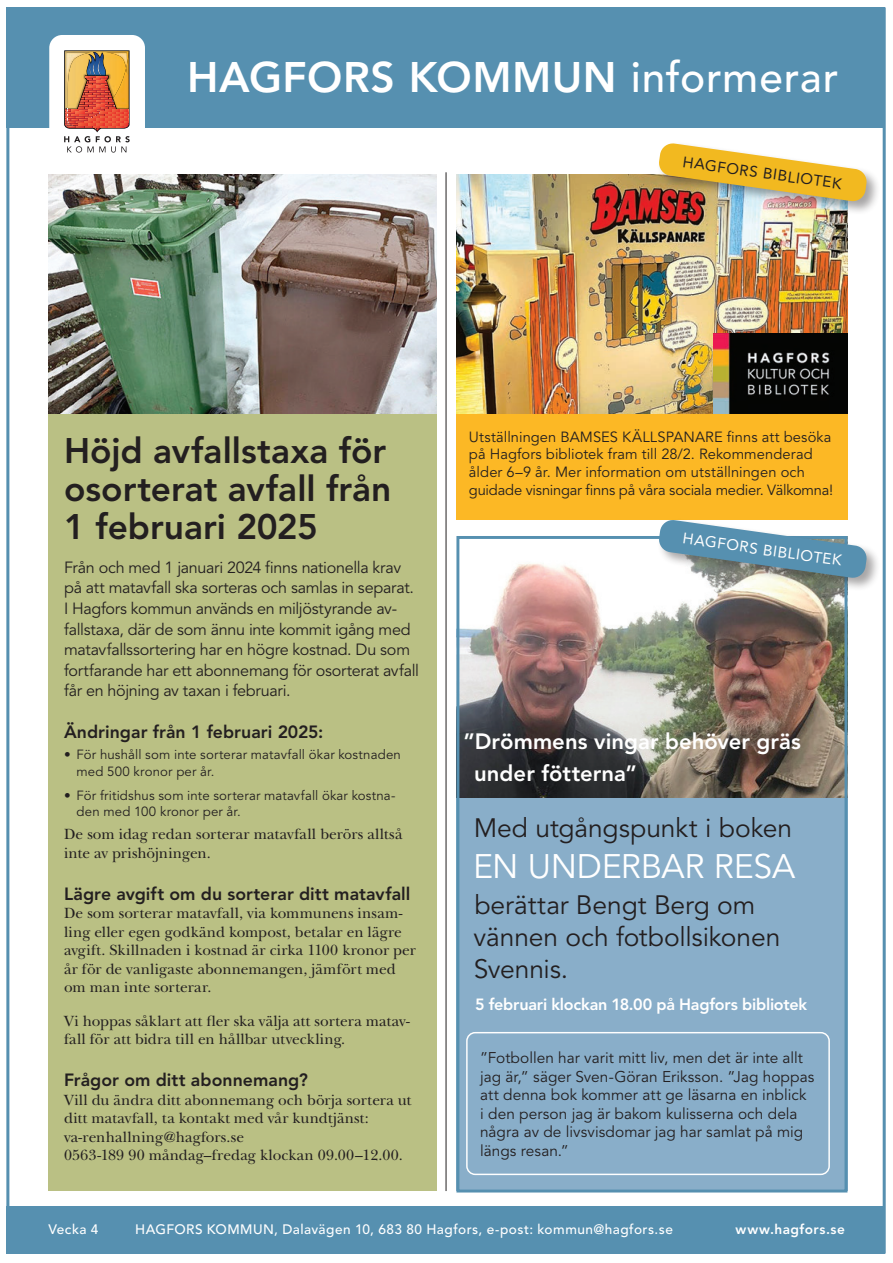
<style>
.page{position:relative;width:893px;height:1263px;background:#fff}
.page>*{position:absolute;margin:0;border:0;box-sizing:border-box;transform-origin:0 0}
.t1{font:800 42.45px "Avenir LT Std";letter-spacing:.01em;color:#fff}
.t2{font:800 35.25px/38.2px "Avenir LT Std";color:#231f20}
.t3{font:33.75px "Avenir LT Std";letter-spacing:-.01em;color:#fff}
.t4{font:26.4px/32px "Avenir LT Std";letter-spacing:-.005em;color:#231f20}
.t5{font:800 22.05px/31.8px "Avenir LT Std";letter-spacing:.005em;color:#fff}
.t6{font:800 17.7px "Avenir LT Std";letter-spacing:.005em;color:#231f20}
.t7{font:16.2px/20.5px "Avenir LT Std";letter-spacing:-.02em;color:#231f20}
.t8{font:800 16.2px "Avenir LT Std";letter-spacing:-.015em;color:#fff}
.t9{font:15.45px/18.5px "New Baskerville Std";letter-spacing:.01em;color:#231f20}
.t10{font:15.45px/18.5px "Avenir LT Std";letter-spacing:.005em;color:#231f20}
.t11{font:15.15px "Avenir LT Std";color:#231f20}
.t12{font:15.15px "Avenir LT Std";color:#fff}
.t13{font:14.7px/17.7px "Avenir LT Std";color:#231f20}
.t14{font:500 13.65px "Avenir LT Std";letter-spacing:.035em;color:#fff}
.t15{font:800 13.65px "Avenir LT Std";letter-spacing:.035em;color:#fff}
.t16{font:13.2px/17px "Avenir LT Std";letter-spacing:.01em;color:#231f20}
.s1{font-weight:500}
</style>
<div class="page">
<div style="left:6px;top:1206px;width:879px;height:47px;background:#5690b0"></div>
<div style="left:6px;top:7px;width:879px;height:121px;background:#5690b0"></div>
<img style="left:49px;top:35px;width:96px;height:118px">
<div style="left:48px;top:174px;width:389px;height:1017px;background:#bac084"></div>
<img style="left:48px;top:174px;width:389px;height:240px">
<div style="left:456px;top:405px;width:391px;height:115px;background:#fcb825"></div>
<div style="left:456px;top:774px;width:391px;height:417px;background:#89aec9"></div>
<img style="left:460px;top:563px;width:383px;height:234px">
<div style="left:466px;top:1032px;width:364px;height:143px;border:1px solid #fff;border-radius:8px"></div>
<img style="left:456px;top:174px;width:391px;height:240px">
<img style="left:713px;top:333px;width:134px;height:81px">
<div style="left:657px;top:141px;width:224px;height:74px;background:#231f20;opacity:.4"></div>
<img style="left:658px;top:143px;width:209px;height:59px">
<hr style="left:446px;top:172px;width:1px;height:1019px;background:#231f20">
<div style="left:456px;top:536px;width:391px;height:656px;border:3px solid #5690b0"></div>
<div style="left:657px;top:518px;width:224px;height:74px;background:#231f20;opacity:.4"></div>
<svg style="left:658px;top:519px;width:209px;height:60px"></svg>
<h1 class="t1" style="left:187px;top:52px;width:653px">HAGFORS KOMMUN <span class="s1">informerar</span></h1>
<p class="t11" style="left:684px;top:153px;width:162px;rotate:8deg">HAGFORS BIBLIOTEK</p>
<h2 class="t2" style="left:64px;top:432px;width:329px">Höjd avfallstaxa för osorterat avfall från<br>1 februari 2025</h2>
<p class="t7" style="left:64px;top:557px;width:356px">Från och med 1 januari 2024 finns nationella krav på att matavfall ska sorteras och samlas in separat.<br>I Hagfors kommun används en miljöstyrande av&shy;fallstaxa, där de som ännu inte kommit igång med matavfallssortering har en högre kostnad. Du som fortfarande har ett abonnemang för osorterat avfall får en höjning av taxan i februari.</p>
<p class="t6" style="left:64px;top:722px;width:261px">Ändringar från 1 februari 2025:</p>
<p class="t16" style="left:77px;top:747px;width:326px;text-indent:-13px">• För hushåll som inte sorterar matavfall ökar kostnaden med 500 kronor per år.</p>
<p class="t16" style="left:77px;top:787px;width:320px;text-indent:-13px">• För fritidshus som inte sorterar matavfall ökar kostna&shy;den med 100 kronor per år.</p>
<p class="t9" style="left:64px;top:825px;width:340px">De som idag redan sorterar matavfall berörs alltså inte av prishöjningen.</p>
<p class="t6" style="left:64px;top:883px;width:348px">Lägre avgift om du sorterar ditt matavfall</p>
<p class="t9" style="left:64px;top:904px;width:353px">De som sorterar matavfall, via kommunens insam&shy;ling eller egen godkänd kompost, betalar en lägre avgift. Skillnaden i kostnad är cirka 1100 kronor per år för de vanligaste abonnemangen, jämfört med om man inte sorterar.</p>
<p class="t9" style="left:64px;top:1011px;width:347px">Vi hoppas såklart att fler ska välja att sortera matav&shy;fall för att bidra till en hållbar utveckling.</p>
<p class="t6" style="left:64px;top:1070px;width:245px">Frågor om ditt abonnemang?</p>
<p class="t9" style="left:64px;top:1091px;width:349px">Vill du ändra ditt abonnemang och börja sortera ut ditt matavfall, ta kontakt med vår kundtjänst: va-renhallning@hagfors.se<br>0563-189 90 måndag–fredag klockan 09.00–12.00.</p>
<p class="t13" style="left:469px;top:428px;width:366px">Utställningen BAMSES KÄLLSPANARE finns att besöka på Hagfors bibliotek fram till 28/2. Rekommenderad ålder 6–9 år. Mer information om utställningen och guidade visningar finns på våra sociala medier. Välkomna!</p>
<p class="t12" style="left:684px;top:529px;width:162px;rotate:8deg">HAGFORS BIBLIOTEK</p>
<h3 class="t5" style="left:474px;top:726px;width:328px;text-indent:-11px">”Drömmens vingar behöver gräs under fötterna”</h3>
<h3 class="t4" style="left:474px;top:813px;width:320px">Med utgångspunkt i boken</h3>
<h3 class="t3" style="left:473px;top:846px;width:324px">EN UNDERBAR RESA</h3>
<h3 class="t4" style="left:474px;top:890px;width:308px">berättar Bengt Berg om vännen och fotbollsikonen<br>Svennis.</h3>
<p class="t8" style="left:475px;top:995px;width:334px">5 februari klockan 18.00 på Hagfors bibliotek</p>
<p class="t10" style="left:480px;top:1049px;width:336px">”Fotbollen har varit mitt liv, men det är inte allt jag är,” säger Sven-Göran Eriksson. ”Jag hoppas att denna bok kommer att ge läsarna en inblick<br>i den person jag är bakom kulisserna och dela några av de livsvisdomar jag har samlat på mig längs resan.”</p>
<p class="t14" style="left:48px;top:1221px;width:52px">Vecka 4</p>
<p class="t14" style="left:135px;top:1221px;width:539px">HAGFORS KOMMUN, Dalavägen 10, 683 80 Hagfors, e-post: kommun@hagfors.se</p>
<p class="t15" style="left:736px;top:1221px;width:111px">www.hagfors.se</p>
</div>
